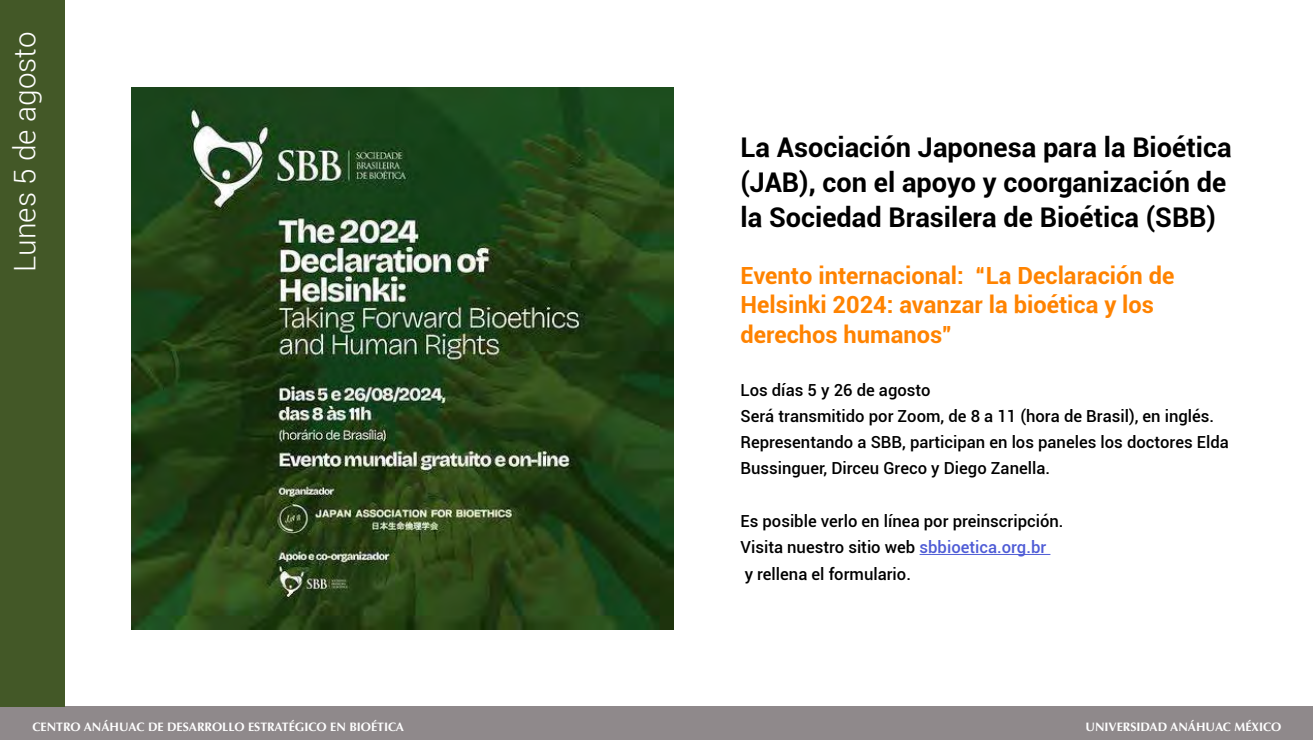
<style>
.page{position:relative;width:1313px;height:740px;background:#fff}
.page>*{position:absolute;margin:0;border:0;box-sizing:border-box;transform-origin:0 0}
.t1{font:300 29.75px "Roboto";color:#fff}
.t2{font:700 27.12px/35px "Roboto";color:#000}
.t3{font:700 23.62px/29.8px "Roboto";color:#ff8300}
.t4{font:500 16.62px/26.2px "Roboto";color:#000}
.t5{font:700 12.25px "Optima";color:#fff}
.s1{color:#4f5cd6}
</style>
<div class="page">
<div style="left:0;top:706px;width:1312px;height:33px;background:#8f898b"></div>
<div style="left:0;top:0;width:65px;height:706px;background:#435827"></div>
<img style="left:131px;top:87px;width:542px;height:542px">
<hr style="left:919px;top:554px;width:131px;height:1px;background:#4f5cd6">
<h1 class="t1" style="left:4px;top:271px;width:241px;rotate:-90deg">Lunes 5 de agosto</h1>
<h2 class="t2" style="left:740px;top:129px;width:492px">La Asociación Japonesa para la Bioética (JAB), con el apoyo y coorganización de la Sociedad Brasilera de Bioética (SBB)</h2>
<h3 class="t3" style="left:740px;top:259px;width:435px">Evento internacional: “La Declaración de<br>Helsinki 2024: avanzar la bioética y los derechos humanos”</h3>
<p class="t4" style="left:740px;top:376px;width:490px">Los días 5 y 26 de agosto<br>Será transmitido por Zoom, de 8 a 11 (hora de Brasil), en inglés.<br>Representando a SBB, participan en los paneles los doctores Elda Bussinguer, Dirceu Greco y Diego Zanella.</p>
<p class="t4" style="left:740px;top:507px;width:324px">Es posible verlo en línea por preinscripción.<br>Visita nuestro sitio web <span class="s1">sbbioetica.org.br<br></span>y rellena el formulario.</p>
<p class="t5" style="left:32px;top:719px;width:373px">CENTRO ANÁHUAC DE DESARROLLO ESTRATÉGICO EN BIOÉTICA</p>
<p class="t5" style="left:1085px;top:719px;width:197px">UNIVERSIDAD ANÁHUAC MÉXICO</p>
</div>
